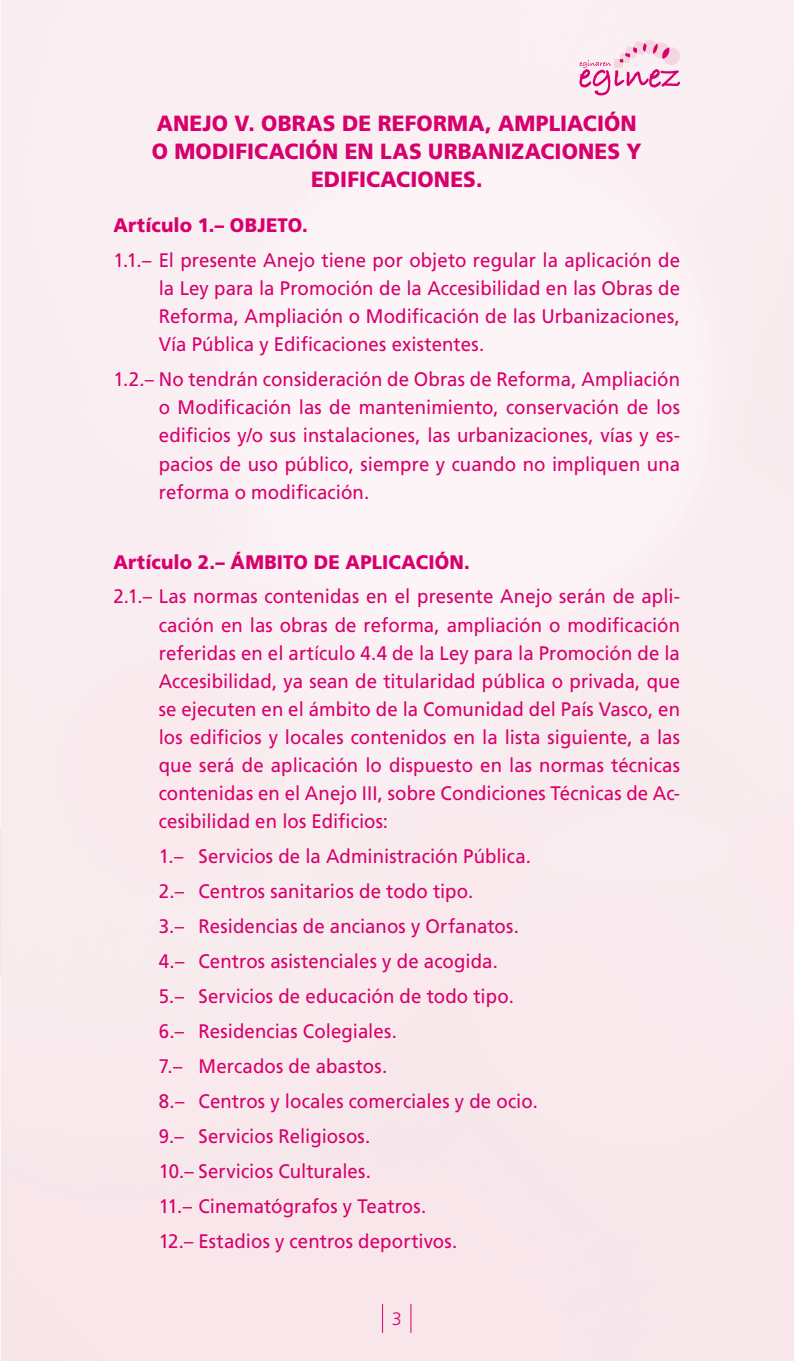
<style>
.page{position:relative;width:794px;height:1361px;background:#fff}
.page>*{position:absolute;margin:0;border:0;box-sizing:border-box;transform-origin:0 0}
.t1{font:900 22px/28.2px "Frutiger";letter-spacing:.005em;color:#d7006d;text-align:center;scale:.95 1}
.t2{font:19.6px/28.2px "Frutiger";letter-spacing:.005em;color:#d7006d;text-align:justify;scale:.95 1}
.t3{font:900 19.6px "Frutiger";letter-spacing:.01em;color:#d7006d;scale:.95 1}
.t4{font:300 18px "Frutiger";color:#d7006d}
</style>
<div class="page">
<div style="left:653px;top:42px;width:16px;height:17px;background:#f7e7ec;border-radius:50%"></div>
<div style="left:643px;top:40px;width:15px;height:15px;background:#f3d6de;border-radius:6px"></div>
<svg style="left:633px;top:41px;width:13px;height:14px"></svg>
<svg style="left:579px;top:43px;width:101px;height:52px"></svg>
<svg style="left:382px;top:1304px;width:1px;height:29px"></svg>
<svg style="left:410px;top:1304px;width:1px;height:29px"></svg>
<img style="left:0;top:0;width:1px;height:1361px">
<p class="t1" style="left:152px;top:108px;width:517px">ANEJO V. OBRAS DE REFORMA, AMPLIACIÓN<br>O MODIFICACIÓN EN LAS URBANIZACIONES Y<br>EDIFICACIONES.</p>
<p class="t3" style="left:113px;top:213px;width:206px">Artículo 1.– OBJETO.</p>
<p class="t2" style="left:159px;top:246px;width:550px;text-indent:-45px">1.1.– El presente Anejo tiene por objeto regular la aplicación de la Ley para la Promoción de la Accesibilidad en las Obras de Reforma, Ampliación o Modificación de las Urbanizaciones, Vía Pública y Edificaciones existentes.</p>
<p class="t2" style="left:159px;top:365px;width:550px;text-indent:-45px">1.2.– No tendrán consideración de Obras de Reforma, Ampliación o Modificación las de mantenimiento, conservación de los edificios y/o sus instalaciones, las urbanizaciones, vías y es&shy;pacios de uso público, siempre y cuando no impliquen una reforma o modificación.</p>
<p class="t3" style="left:113px;top:550px;width:377px">Artículo 2.– ÁMBITO DE APLICACIÓN.</p>
<p class="t2" style="left:159px;top:582px;width:550px;text-indent:-45px">2.1.– Las normas contenidas en el presente Anejo serán de apli&shy;cación en las obras de reforma, ampliación o modificación referidas en el artículo 4.4 de la Ley para la Promoción de la Accesibilidad, ya sean de titularidad pública o privada, que se ejecuten en el ámbito de la Comunidad del País Vasco, en los edificios y locales contenidos en la lista siguiente, a las que será de aplicación lo dispuesto en las normas técnicas contenidas en el Anejo III, sobre Condiciones Técnicas de Ac&shy;cesibilidad en los Edificios:</p>
<p class="t2" style="left:159px;top:839px;width:400px;line-height:35px;text-align:left">1.– Servicios de la Administración Pública.<br>2.– Centros sanitarios de todo tipo.<br>3.– Residencias de ancianos y Orfanatos.<br>4.– Centros asistenciales y de acogida.<br>5.– Servicios de educación de todo tipo.<br>6.– Residencias Colegiales.<br>7.– Mercados de abastos.<br>8.– Centros y locales comerciales y de ocio.<br>9.– Servicios Religiosos.<br>10.– Servicios Culturales.<br>11.– Cinematógrafos y Teatros.<br>12.– Estadios y centros deportivos.</p>
<p class="t4" style="left:392px;top:1308px;width:12px">3</p>
</div>
